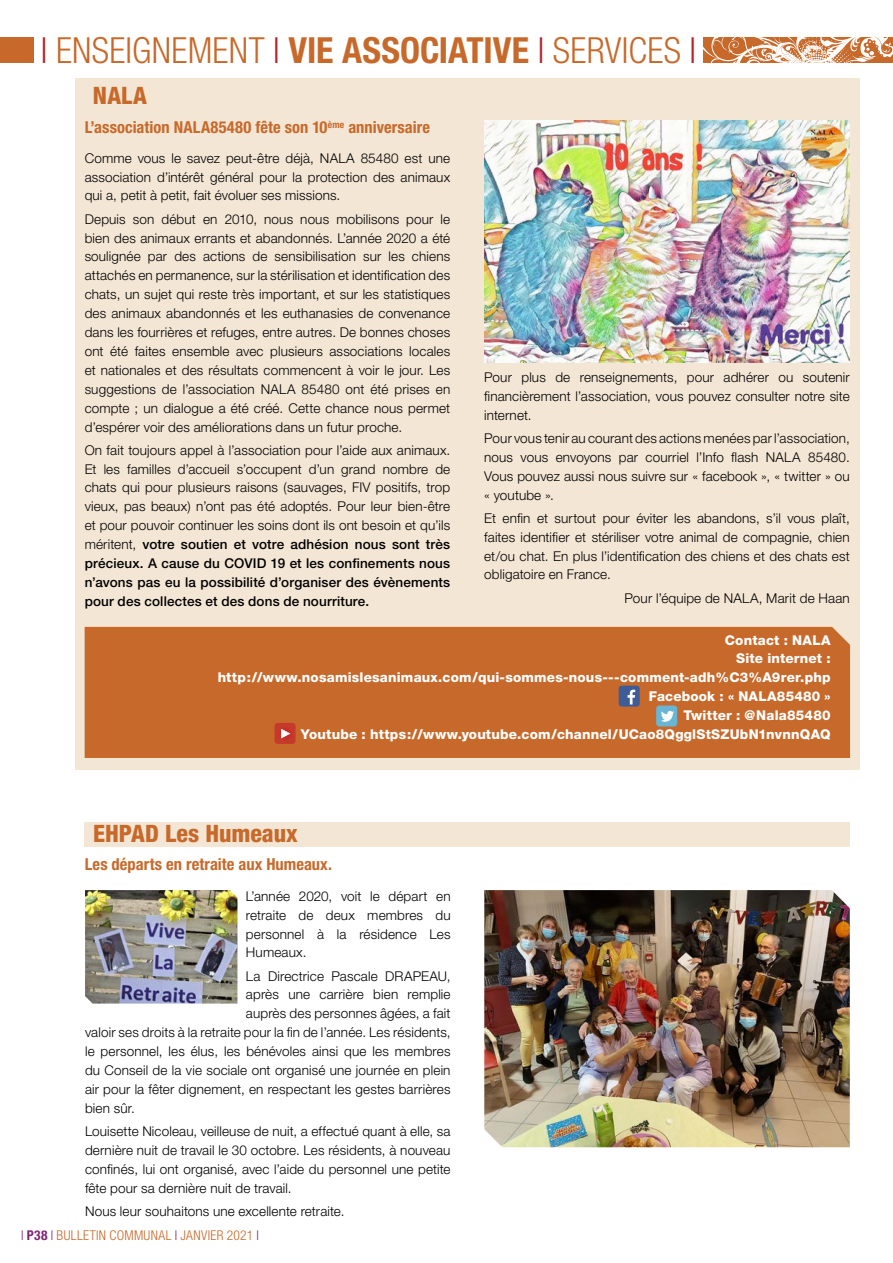
<style>
.page{position:relative;width:893px;height:1263px;background:#fff}
.page>*{position:absolute;margin:0;border:0;box-sizing:border-box;transform-origin:0 0}
.t1{font:300 condensed 36px "Helvetica Neue";letter-spacing:.005em;color:#c7692a}
.t2{font:800 condensed 24px "Helvetica Neue";color:#c7692a}
.t3{font:700 condensed 16.5px "Helvetica Neue";letter-spacing:.005em;color:#c7692a}
.t4{font:300 13.5px/18.9px "Helvetica Neue";letter-spacing:.01em;color:#000;text-align:justify}
.t5{font:800 13.5px/18.9px "Helvetica Neue";letter-spacing:.015em;color:#fff;text-align:right}
.s1{color:#b32428}
.s2{font-weight:700}
.s3{font-weight:500}
.s4{font-stretch:condensed;color:#7d2574}
.s5{font-weight:700;font-stretch:condensed;color:#7d2574}
.s6{font-stretch:condensed;color:#c7692a}
</style>
<div class="page">
<div style="left:75px;top:78px;width:785px;height:692px;background:#f4e6d5"></div>
<div style="left:85px;top:627px;width:765px;height:131px;background:#c7692a"></div>
<img style="left:484px;top:120px;width:366px;height:243px">
<div style="left:619px;top:686px;width:21px;height:21px;background:#3d5c98;border-radius:3px"></div>
<svg style="left:627px;top:690px;width:8px;height:14px"></svg>
<div style="left:656px;top:705px;width:21px;height:21px;background:#68b5d4;border-radius:3px"></div>
<svg style="left:661px;top:711px;width:13px;height:11px"></svg>
<svg style="left:275px;top:723px;width:21px;height:21px"></svg>
<div style="left:85px;top:822px;width:765px;height:24px;background:#f4e6d5"></div>
<img style="left:85px;top:890px;width:152px;height:113px">
<img style="left:484px;top:890px;width:366px;height:257px">
<div style="left:0;top:38px;width:34px;height:25px;background:#c7692a"></div>
<svg style="left:703px;top:38px;width:190px;height:25px"></svg>
<h1 class="t1" style="left:41px;top:29px;width:657px"><span class="s1">l</span> ENSEIGNEMENT <span class="s1">l</span> <span class="s2">VIE ASSOCIATIVE</span> <span class="s1">l</span> SERVICES <span class="s1">l</span></h1>
<h2 class="t2" style="left:93px;top:81px;width:56px">NALA</h2>
<p class="t3" style="left:85px;top:117px;width:347px">L’association NALA85480 fête son 10<sup>ème</sup> anniversaire</p>
<p class="t4" style="left:85px;top:148px;width:367px">Comme vous le savez peut-être déjà, NALA 85480 est une association d’intérêt général pour la protection des animaux qui a, petit à petit, fait évoluer ses missions.</p>
<p class="t4" style="left:85px;top:209px;width:367px">Depuis son début en 2010, nous nous mobilisons pour le bien des animaux errants et abandonnés. L’année 2020 a été soulignée par des actions de sensibilisation sur les chiens attachés en permanence, sur la stérilisation et identification des chats, un sujet qui reste très important, et sur les statistiques des animaux abandonnés et les euthanasies de convenance dans les fourrières et refuges, entre autres. De bonnes choses ont été faites ensemble avec plusieurs associations locales et nationales et des résultats commencent à voir le jour. Les suggestions de l’association NALA 85480 ont été prises en compte ; un dialogue a été créé. Cette chance nous permet d’espérer voir des améliorations dans un futur proche.</p>
<p class="t4" style="left:85px;top:440px;width:367px">On fait toujours appel à l’association pour l’aide aux animaux.<br>Et les familles d’accueil s’occupent d’un grand nombre de chats qui pour plusieurs raisons (sauvages, FIV positifs, trop vieux, pas beaux) n’ont pas été adoptés. Pour leur bien-être et pour pouvoir continuer les soins dont ils ont besoin et qu’ils méritent, <span class="s3">votre soutien et votre adhésion nous sont très précieux. A cause du COVID 19 et les confinements nous n’avons pas eu la possibilité d’organiser des évènements pour des collectes et des dons de nourriture.</span></p>
<p class="t4" style="left:484px;top:367px;width:367px">Pour plus de renseignements, pour adhérer ou soutenir financièrement l’association, vous pouvez consulter notre site internet.</p>
<p class="t4" style="left:484px;top:428px;width:367px">Pour vous tenir au courant des actions menées par l’association, nous vous envoyons par courriel l’Info flash NALA 85480.<br>Vous pouvez aussi nous suivre sur « facebook », « twitter » ou « youtube ».</p>
<p class="t4" style="left:484px;top:508px;width:367px">Et enfin et surtout pour éviter les abandons, s’il vous plaît, faites identifier et stériliser votre animal de compagnie, chien et/ou chat. En plus l’identification des chiens et des chats est obligatoire en France.</p>
<p class="t4" style="left:625px;top:588px;width:227px">Pour l’équipe de NALA, Marit de Haan</p>
<p class="t5" style="left:218px;top:630px;width:614px">Contact : NALA<br>Site internet : http://www.nosamislesanimaux.com/qui-sommes-nous---comment-adh%C3%A9rer.php Facebook : « NALA85480 »<br>Twitter : @Nala85480<br>Youtube : https://www.youtube.com/channel/UCao8QgglStSZUbN1nvnnQAQ</p>
<h2 class="t2" style="left:93px;top:818px;width:206px">EHPAD Les Humeaux</h2>
<p class="t3" style="left:85px;top:854px;width:249px">Les départs en retraite aux Humeaux.</p>
<p class="t4" style="left:246px;top:886px;width:206px">L’année 2020, voit le départ en retraite de deux membres du personnel à la résidence Les Humeaux.</p>
<p class="t4" style="left:246px;top:966px;width:206px">La Directrice Pascale DRAPEAU,</p>
<p class="t4" style="left:246px;top:985px;width:206px">après une carrière bien remplie</p>
<p class="t4" style="left:246px;top:1004px;width:206px">auprès des personnes âgées, a fait</p>
<p class="t4" style="left:85px;top:1023px;width:367px">valoir ses droits à la retraite pour la fin de l’année. Les résidents,</p>
<p class="t4" style="left:85px;top:1042px;width:367px">le personnel, les élus, les bénévoles ainsi que les membres</p>
<p class="t4" style="left:85px;top:1060px;width:367px">du Conseil de la vie sociale ont organisé une journée en plein</p>
<p class="t4" style="left:85px;top:1079px;width:367px">air pour la fêter dignement, en respectant les gestes barrières</p>
<p class="t4" style="left:85px;top:1098px;width:51px">bien sûr.</p>
<p class="t4" style="left:85px;top:1121px;width:367px">Louisette Nicoleau, veilleuse de nuit, a effectué quant à elle, sa dernière nuit de travail le 30 octobre. Les résidents, à nouveau confinés, lui ont organisé, avec l’aide du personnel une petite fête pour sa dernière nuit de travail.</p>
<p class="t4" style="left:21px;top:1199px;width:325px;line-height:23.9px;text-indent:64px">Nous leur souhaitons une excellente retraite. <span class="s4">l</span> <span class="s5">P38</span> <span class="s4">l</span> <span class="s6">BULLETIN COMMUNAL</span> <span class="s4">l</span> <span class="s6">JANVIER 2021</span> <span class="s4">l</span></p>
</div>
